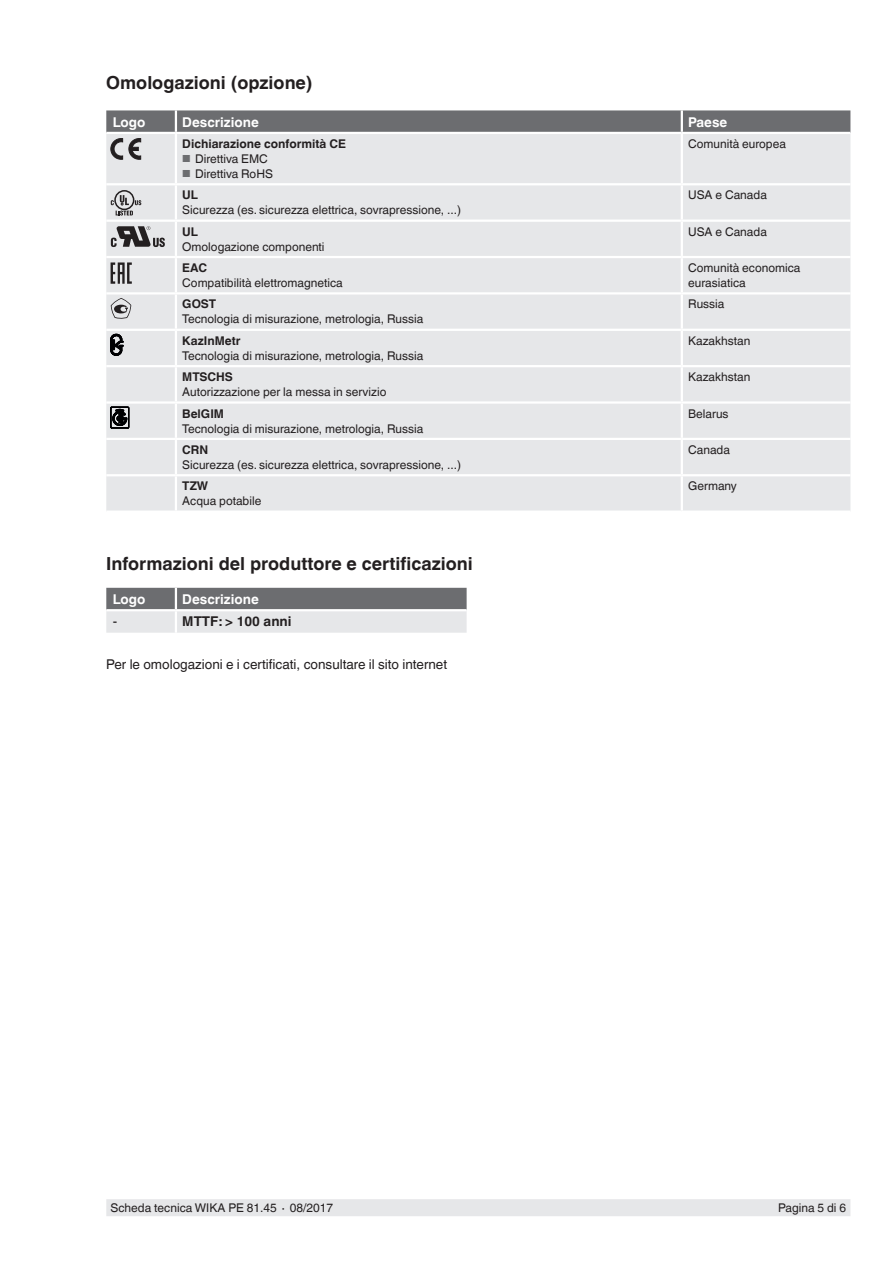
<style>
.page{position:relative;width:893px;height:1263px;background:#fff}
.page>*{position:absolute;margin:0;border:0;box-sizing:border-box;transform-origin:0 0}
.t1{font:700 18px "Helvetica World";color:#231f20}
.t2{font:13.5px "Helvetica World";color:#231f20}
.t3{font:700 13.5px "Helvetica World";color:#fff}
.t4{font:700 13.5px "Helvetica World";color:#231f20}
.t5{font:12px/15px "Helvetica World";color:#231f20}
.t6{font:700 12px "Helvetica World";color:#231f20}
.s1{font-size:10.2px;color:#6c6d70}
</style>
<div class="page">
<div style="left:106px;top:1199px;width:744px;height:17px;background:#e6e7e9"></div>
<div style="left:106px;top:159px;width:744px;height:351px;background:#e6e7e9"></div>
<hr style="left:176px;top:183px;width:506px;height:2px;background:#fff">
<hr style="left:176px;top:220px;width:506px;height:2px;background:#fff">
<hr style="left:176px;top:256px;width:506px;height:2px;background:#fff">
<hr style="left:176px;top:292px;width:506px;height:3px;background:#fff">
<hr style="left:176px;top:329px;width:506px;height:2px;background:#fff">
<hr style="left:176px;top:438px;width:506px;height:2px;background:#fff">
<hr style="left:175px;top:331px;width:2px;height:34px;background:#fff">
<hr style="left:681px;top:331px;width:2px;height:34px;background:#fff">
<hr style="left:175px;top:404px;width:2px;height:34px;background:#fff">
<hr style="left:681px;top:404px;width:2px;height:34px;background:#fff">
<hr style="left:106px;top:401px;width:70px;height:3px;background:#fff">
<hr style="left:176px;top:401px;width:506px;height:3px;background:#fff">
<hr style="left:682px;top:401px;width:168px;height:3px;background:#fff">
<hr style="left:106px;top:365px;width:70px;height:2px;background:#fff">
<hr style="left:176px;top:365px;width:506px;height:2px;background:#fff">
<hr style="left:175px;top:367px;width:2px;height:34px;background:#fff">
<hr style="left:682px;top:365px;width:168px;height:2px;background:#fff">
<hr style="left:681px;top:367px;width:2px;height:34px;background:#fff">
<hr style="left:682px;top:220px;width:168px;height:2px;background:#fff">
<hr style="left:106px;top:183px;width:70px;height:2px;background:#fff">
<hr style="left:106px;top:220px;width:70px;height:2px;background:#fff">
<hr style="left:175px;top:222px;width:2px;height:34px;background:#fff">
<hr style="left:681px;top:222px;width:2px;height:34px;background:#fff">
<hr style="left:106px;top:256px;width:70px;height:2px;background:#fff">
<hr style="left:106px;top:329px;width:70px;height:2px;background:#fff">
<hr style="left:106px;top:438px;width:70px;height:2px;background:#fff">
<hr style="left:682px;top:256px;width:168px;height:2px;background:#fff">
<hr style="left:682px;top:329px;width:168px;height:2px;background:#fff">
<hr style="left:682px;top:438px;width:168px;height:2px;background:#fff">
<hr style="left:682px;top:183px;width:168px;height:2px;background:#fff">
<hr style="left:682px;top:292px;width:168px;height:3px;background:#fff">
<hr style="left:106px;top:292px;width:70px;height:3px;background:#fff">
<hr style="left:681px;top:134px;width:2px;height:49px;background:#fff">
<hr style="left:175px;top:134px;width:2px;height:49px;background:#fff">
<hr style="left:176px;top:474px;width:506px;height:2px;background:#fff">
<hr style="left:681px;top:185px;width:2px;height:35px;background:#fff">
<hr style="left:681px;top:258px;width:2px;height:34px;background:#fff">
<hr style="left:681px;top:295px;width:2px;height:34px;background:#fff">
<hr style="left:681px;top:440px;width:2px;height:34px;background:#fff">
<hr style="left:682px;top:474px;width:168px;height:2px;background:#fff">
<hr style="left:681px;top:476px;width:2px;height:34px;background:#fff">
<hr style="left:175px;top:185px;width:2px;height:35px;background:#fff">
<hr style="left:175px;top:258px;width:2px;height:34px;background:#fff">
<hr style="left:175px;top:295px;width:2px;height:34px;background:#fff">
<hr style="left:175px;top:440px;width:2px;height:34px;background:#fff">
<hr style="left:106px;top:474px;width:70px;height:2px;background:#fff">
<hr style="left:175px;top:476px;width:2px;height:34px;background:#fff">
<svg style="left:106px;top:588px;width:361px;height:45px;background:#ababae"></svg>
<hr style="left:106px;top:609px;width:70px;height:2px;background:#fff">
<hr style="left:175px;top:611px;width:2px;height:22px;background:#fff">
<hr style="left:175px;top:588px;width:2px;height:21px;background:#fff">
<hr style="left:176px;top:609px;width:291px;height:2px;background:#fff">
<svg style="left:106px;top:110px;width:744px;height:49px;background:#b1b2b4"></svg>
<div style="left:114px;top:190px;width:20px;height:20px;border:2px solid #231f20;border-radius:50%"></div>
<svg style="left:111px;top:195px;width:30px;height:21px"></svg>
<svg style="left:111px;top:226px;width:54px;height:21px"></svg>
<svg style="left:111px;top:262px;width:21px;height:22px"></svg>
<svg style="left:111px;top:298px;width:20px;height:21px"></svg>
<svg style="left:111px;top:334px;width:12px;height:21px"></svg>
<svg style="left:111px;top:407px;width:18px;height:22px"></svg>
<h1 class="t1" style="left:106px;top:73px;width:208px">Omologazioni (opzione)</h1>
<p class="t3" style="left:113px;top:114px;width:34px">Logo</p>
<p class="t3" style="left:182px;top:114px;width:78px">Descrizione</p>
<p class="t3" style="left:688px;top:114px;width:41px">Paese</p>
<p class="t6" style="left:182px;top:137px;width:165px">Dichiarazione conformità CE</p>
<p class="t5" style="left:182px;top:151px;width:87px"><span class="s1">■</span> Direttiva EMC</p>
<p class="t5" style="left:182px;top:166px;width:92px"><span class="s1">■</span> Direttiva RoHS</p>
<p class="t5" style="left:688px;top:136px;width:99px">Comunità europea</p>
<p class="t6" style="left:182px;top:188px;width:17px">UL</p>
<p class="t5" style="left:182px;top:203px;width:280px">Sicurezza (es. sicurezza elettrica, sovrapressione, ...)</p>
<p class="t5" style="left:688px;top:188px;width:80px">USA e Canada</p>
<p class="t6" style="left:182px;top:224px;width:17px">UL</p>
<p class="t5" style="left:182px;top:239px;width:144px">Omologazione componenti</p>
<p class="t5" style="left:688px;top:224px;width:80px">USA e Canada</p>
<p class="t6" style="left:182px;top:261px;width:26px">EAC</p>
<p class="t5" style="left:182px;top:275px;width:162px">Compatibilità elettromagnetica</p>
<p class="t5" style="left:688px;top:260px;width:114px">Comunità economica eurasiatica</p>
<p class="t6" style="left:182px;top:297px;width:35px">GOST</p>
<p class="t5" style="left:182px;top:312px;width:243px">Tecnologia di misurazione, metrologia, Russia</p>
<p class="t5" style="left:688px;top:297px;width:38px">Russia</p>
<p class="t6" style="left:182px;top:334px;width:60px">KazInMetr</p>
<p class="t5" style="left:182px;top:348px;width:243px">Tecnologia di misurazione, metrologia, Russia</p>
<p class="t5" style="left:688px;top:333px;width:64px">Kazakhstan</p>
<p class="t6" style="left:182px;top:370px;width:52px">MTSCHS</p>
<p class="t5" style="left:182px;top:384px;width:206px">Autorizzazione per la messa in servizio</p>
<p class="t5" style="left:688px;top:369px;width:64px">Kazakhstan</p>
<p class="t6" style="left:182px;top:406px;width:43px">BelGIM</p>
<p class="t5" style="left:182px;top:421px;width:243px">Tecnologia di misurazione, metrologia, Russia</p>
<p class="t5" style="left:688px;top:406px;width:42px">Belarus</p>
<p class="t6" style="left:182px;top:443px;width:27px">CRN</p>
<p class="t5" style="left:182px;top:457px;width:280px">Sicurezza (es. sicurezza elettrica, sovrapressione, ...)</p>
<p class="t5" style="left:688px;top:442px;width:43px">Canada</p>
<p class="t6" style="left:182px;top:479px;width:28px">TZW</p>
<p class="t5" style="left:182px;top:494px;width:81px">Acqua potabile</p>
<p class="t5" style="left:688px;top:479px;width:50px">Germany</p>
<h1 class="t1" style="left:106px;top:553px;width:368px">Informazioni del produttore e certificazioni</h1>
<p class="t3" style="left:113px;top:591px;width:34px">Logo</p>
<p class="t3" style="left:182px;top:591px;width:78px">Descrizione</p>
<p class="t2" style="left:113px;top:614px;width:6px">-</p>
<p class="t4" style="left:182px;top:614px;width:111px">MTTF: &gt; 100 anni</p>
<p class="t2" style="left:106px;top:656px;width:342px">Per le omologazioni e i certificati, consultare il sito internet</p>
<p class="t5" style="left:111px;top:1200px;width:224px">Scheda tecnica WIKA PE 81.45 ∙ 08/2017</p>
<p class="t5" style="left:778px;top:1200px;width:70px">Pagina 5 di 6</p>
</div>
